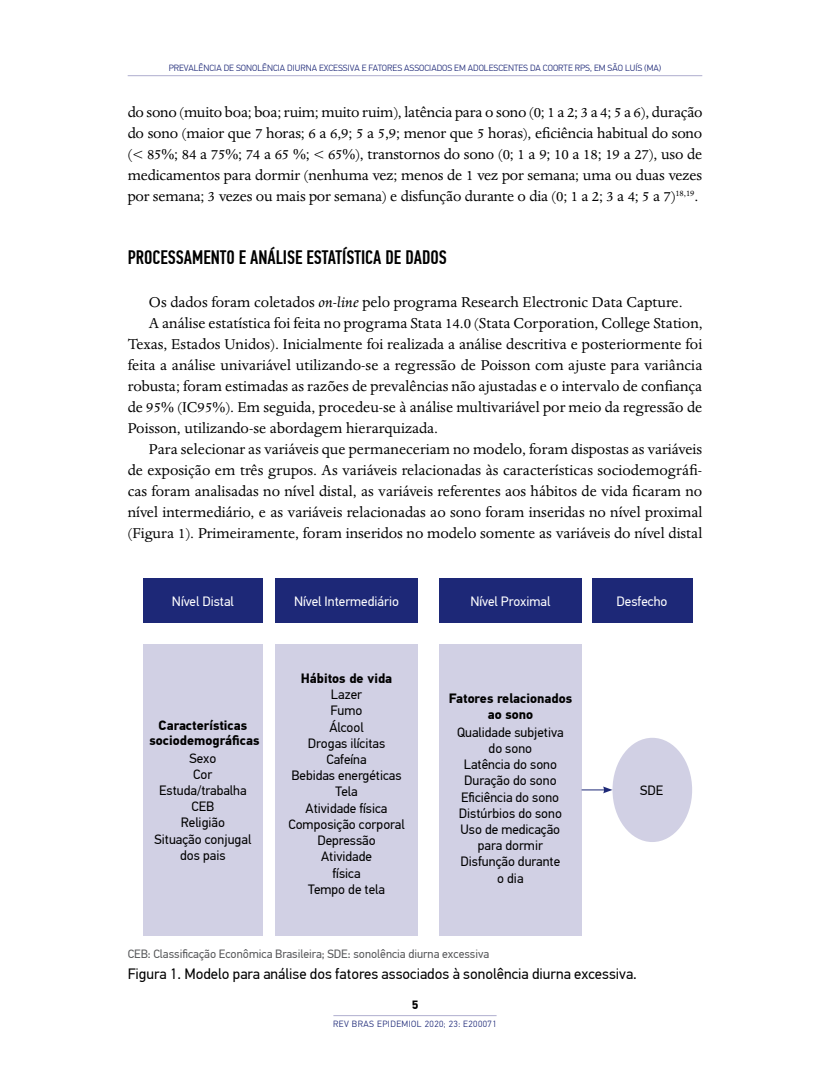
<style>
.page{position:relative;width:830px;height:1085px;background:#fff}
.page>*{position:absolute;margin:0;border:0;box-sizing:border-box;transform-origin:0 0}
.t1{font:500 19.5px "PF Din Text Comp Pro";color:#000}
.t2{font:16.5px/21px "Dante MT Std";color:#000;text-align:justify}
.t3{font:15px "PF Din Text Pro";color:#000}
.t4{font:13.5px/16.2px "PF Din Text Pro";color:#000;text-align:center}
.t5{font:700 13.5px/14.7px "PF Din Text Pro";color:#000;text-align:center}
.t6{font:13.5px "PF Din Text Pro";color:#fff}
.t7{font:12px "PF Din Text Pro";color:#58595b}
.t8{font:700 12px "PF Din Text Pro";color:#000}
.t9{font:300 9px "PF Din Text Pro";color:#1d2877}
.t10{font:300 9px "PF Din Text Pro";letter-spacing:.05em;color:#1d2877}
.s1{font-style:italic}
</style>
<div class="page">
<hr style="left:128px;top:75px;width:574px;height:1px;background:#afaecf">
<hr style="left:333px;top:1015px;width:163px;height:1px;background:#afaecf">
<div style="left:143px;top:578px;width:119px;height:44px;background:#1d2877"></div>
<div style="left:143px;top:644px;width:119px;height:291px;background:#d1d0e4"></div>
<div style="left:275px;top:644px;width:142px;height:291px;background:#d1d0e4"></div>
<div style="left:439px;top:644px;width:142px;height:291px;background:#d1d0e4"></div>
<div style="left:275px;top:578px;width:142px;height:44px;background:#1d2877"></div>
<div style="left:439px;top:578px;width:142px;height:44px;background:#1d2877"></div>
<div style="left:591px;top:578px;width:100px;height:44px;background:#1d2877"></div>
<div style="left:612px;top:737px;width:79px;height:104px;background:#d1d0e4;border-radius:50%"></div>
<svg style="left:581px;top:786px;width:31px;height:7px"></svg>
<p class="t9" style="left:169px;top:63px;width:494px">PREVALÊNCIA DE SONOLÊNCIA DIURNA EXCESSIVA E FATORES ASSOCIADOS EM ADOLESCENTES DA COORTE RPS, EM SÃO LUÍS (MA)</p>
<p class="t2" style="left:128px;top:102px;width:576px">do sono (muito boa; boa; ruim; muito ruim), latência para o sono (0; 1 a 2; 3 a 4; 5 a 6), duração do sono (maior que 7 horas; 6 a 6,9; 5 a 5,9; menor que 5 horas), eficiência habitual do sono (&lt; 85%; 84 a 75%; 74 a 65 %; &lt; 65%), transtornos do sono (0; 1 a 9; 10 a 18; 19 a 27), uso de medicamentos para dormir (nenhuma vez; menos de 1 vez por semana; uma ou duas vezes por semana; 3 vezes ou mais por semana) e disfunção durante o dia (0; 1 a 2; 3 a 4; 5 a 7)<sup>18,19</sup>.</p>
<p class="t1" style="left:128px;top:246px;width:320px">PROCESSAMENTO E ANÁLISE ESTATÍSTICA DE DADOS</p>
<p class="t2" style="left:149px;top:291px;width:535px">Os dados foram coletados <span class="s1">on-line</span> pelo programa Research Electronic Data Capture.</p>
<p class="t2" style="left:149px;top:312px;width:555px">A análise estatística foi feita no programa Stata 14.0 (Stata Corporation, College Station,</p>
<p class="t2" style="left:128px;top:333px;width:576px">Texas, Estados Unidos). Inicialmente foi realizada a análise descritiva e posteriormente foi</p>
<p class="t2" style="left:128px;top:354px;width:576px">feita a análise univariável utilizando-se a regressão de Poisson com ajuste para variância</p>
<p class="t2" style="left:128px;top:375px;width:576px">robusta; foram estimadas as razões de prevalências não ajustadas e o intervalo de confiança</p>
<p class="t2" style="left:128px;top:396px;width:576px">de 95% (IC95%). Em seguida, procedeu-se à análise multivariável por meio da regressão de</p>
<p class="t2" style="left:128px;top:417px;width:312px">Poisson, utilizando-se abordagem hierarquizada.</p>
<p class="t2" style="left:149px;top:438px;width:554px">Para selecionar as variáveis que permaneceriam no modelo, foram dispostas as variáveis</p>
<p class="t2" style="left:128px;top:459px;width:575px">de exposição em três grupos. As variáveis relacionadas às características sociodemográfi-</p>
<p class="t2" style="left:128px;top:480px;width:576px">cas foram analisadas no nível distal, as variáveis referentes aos hábitos de vida ficaram no</p>
<p class="t2" style="left:128px;top:501px;width:576px">nível intermediário, e as variáveis relacionadas ao sono foram inseridas no nível proximal</p>
<p class="t2" style="left:128px;top:522px;width:576px">(Figura 1). Primeiramente, foram inseridos no modelo somente as variáveis do nível distal</p>
<p class="t6" style="left:172px;top:592px;width:63px">Nível Distal</p>
<p class="t5" style="left:149px;top:718px;width:111px">Características sociodemográficas</p>
<p class="t4" style="left:154px;top:749px;width:98px">Sexo<br>Cor<br>Estuda/trabalha<br>CEB<br>Religião<br>Situação conjugal dos pais</p>
<p class="t6" style="left:294px;top:592px;width:106px">Nível Intermediário</p>
<p class="t6" style="left:470px;top:592px;width:81px">Nível Proximal</p>
<p class="t6" style="left:616px;top:592px;width:52px">Desfecho</p>
<p class="t5" style="left:301px;top:671px;width:93px">Hábitos de vida</p>
<p class="t4" style="left:288px;top:686px;width:118px">Lazer<br>Fumo<br>Álcool<br>Drogas ilícitas<br>Cafeína<br>Bebidas energéticas<br>Tela<br>Atividade física<br>Composição corporal<br>Depressão<br>Atividade<br>física<br>Tempo de tela</p>
<p class="t5" style="left:448px;top:690px;width:125px;line-height:16.2px">Fatores relacionados ao sono</p>
<p class="t4" style="left:457px;top:724px;width:108px">Qualidade subjetiva do sono<br>Latência do sono<br>Duração do sono<br>Eficiência do sono<br>Distúrbios do sono<br>Uso de medicação para dormir<br>Disfunção durante o dia</p>
<p class="t4" style="left:639px;top:782px;width:25px">SDE</p>
<p class="t7" style="left:128px;top:946px;width:363px">CEB: Classificação Econômica Brasileira; SDE: sonolência diurna excessiva</p>
<p class="t3" style="left:128px;top:964px;width:510px">Figura 1. Modelo para análise dos fatores associados à sonolência diurna excessiva.</p>
<p class="t8" style="left:411px;top:997px;width:8px">5</p>
<p class="t10" style="left:333px;top:1018px;width:165px">REV BRAS EPIDEMIOL 2020; 23: E200071</p>
</div>
